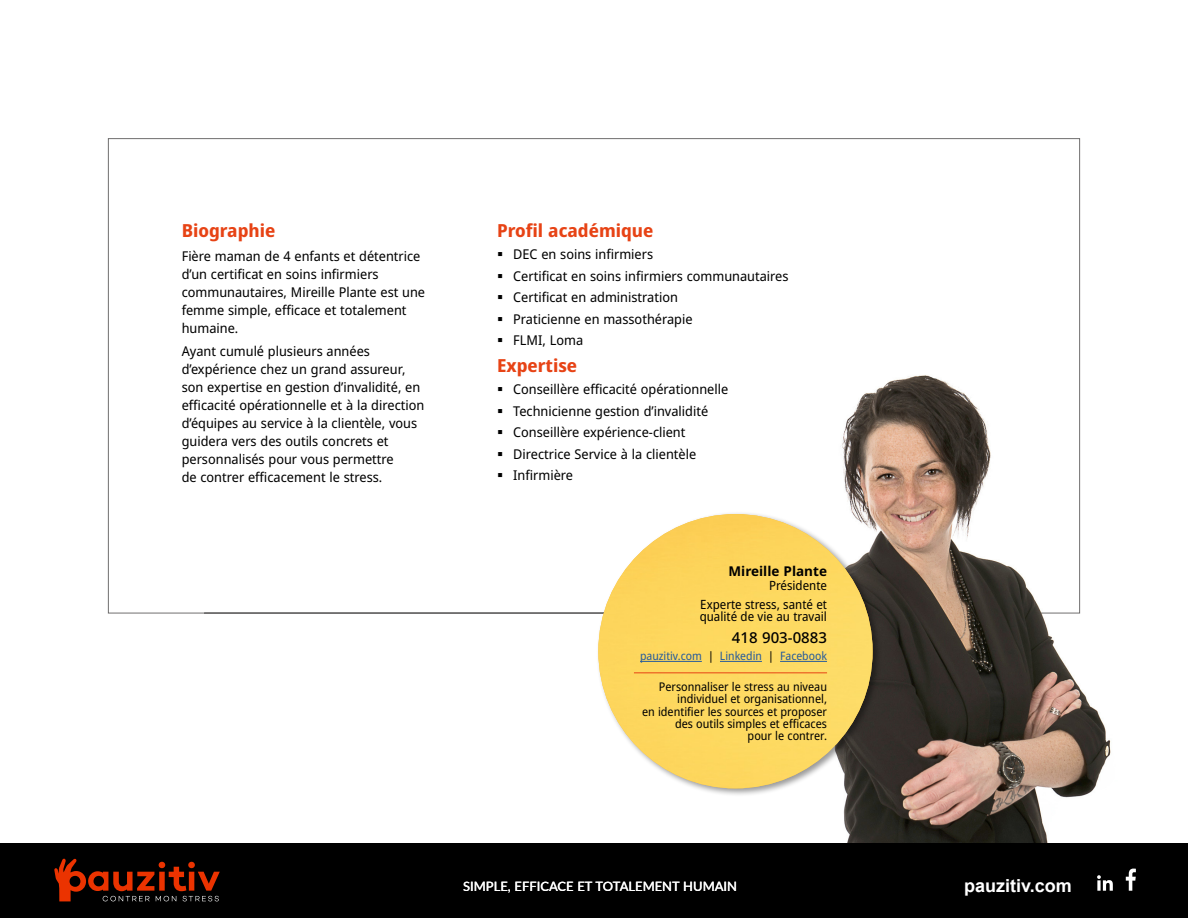
<style>
.page{position:relative;width:1188px;height:918px;background:#fff}
.page>*{position:absolute;margin:0;border:0;box-sizing:border-box;transform-origin:0 0}
.t1{font:700 18px "Noto Sans Display";color:#e74315}
.t2{font:700 18px "Arial";color:#fff}
.t3{font:500 15px "Noto Sans";color:#000}
.t4{font:13.5px/18px "Noto Sans Display";color:#000}
.t5{font:700 13.5px "Noto Sans";color:#000}
.t6{font:500 12.9px "Lato";color:#fff}
.t7{font:semi-condensed 12.75px/18.3px "Noto Sans";color:#000;text-align:right}
.t8{font:semi-condensed 12px/12.3px "Noto Sans";color:#000;text-align:right}
.t9{font:semi-condensed 11.55px "Noto Sans";color:#275b9b}
.s1{color:#000}
</style>
<div class="page">
<svg style="left:108px;top:138px;width:972px;height:476px"></svg>
<img style="left:764px;top:338px;width:360px;height:506px">
<div style="left:0;top:844px;width:1188px;height:74px;background:#000"></div>
<svg style="left:54px;top:858px;width:166px;height:43px"></svg>
<svg style="left:1097px;top:875px;width:16px;height:16px"></svg>
<svg style="left:1126px;top:869px;width:10px;height:22px"></svg>
<div style="left:596px;top:511px;width:285px;height:286px;background:#000;opacity:.4"></div>
<img style="left:598px;top:514px;width:275px;height:274px;border-radius:137px">
<hr style="left:640px;top:661px;width:62px;height:1px;background:#275b9b">
<hr style="left:720px;top:661px;width:42px;height:1px;background:#275b9b">
<hr style="left:780px;top:661px;width:47px;height:1px;background:#275b9b">
<hr style="left:634px;top:672px;width:193px;height:1px;background:#e74315">
<svg style="left:498px;top:252px;width:4px;height:4px"></svg>
<svg style="left:498px;top:274px;width:4px;height:4px"></svg>
<svg style="left:498px;top:295px;width:4px;height:4px"></svg>
<svg style="left:498px;top:317px;width:4px;height:4px"></svg>
<svg style="left:498px;top:338px;width:4px;height:4px"></svg>
<svg style="left:498px;top:387px;width:4px;height:4px"></svg>
<svg style="left:498px;top:409px;width:4px;height:4px"></svg>
<svg style="left:498px;top:430px;width:4px;height:4px"></svg>
<svg style="left:498px;top:452px;width:4px;height:4px"></svg>
<svg style="left:498px;top:473px;width:4px;height:4px"></svg>
<h1 class="t1" style="left:182px;top:218px;width:95px">Biographie</h1>
<p class="t4" style="left:182px;top:247px;width:245px">Fière maman de 4 enfants et détentrice d’un certificat en soins infirmiers communautaires, Mireille Plante est une femme simple, efficace et totalement humaine.</p>
<p class="t4" style="left:182px;top:343px;width:244px">Ayant cumulé plusieurs années d’expérience chez un grand assureur, son expertise en gestion d’invalidité, en efficacité opérationnelle et à la direction d’équipes au service à la clientèle, vous guidera vers des outils concrets et personnalisés pour vous permettre<br>de contrer efficacement le stress.</p>
<h1 class="t1" style="left:497px;top:218px;width:158px">Profil académique</h1>
<p class="t4" style="left:513px;top:244px;width:277px;line-height:21.6px">DEC en soins infirmiers<br>Certificat en soins infirmiers communautaires<br>Certificat en administration<br>Praticienne en massothérapie<br>FLMI, Loma</p>
<h1 class="t1" style="left:497px;top:353px;width:82px">Expertise</h1>
<p class="t4" style="left:513px;top:379px;width:216px;line-height:21.6px">Conseillère efficacité opérationnelle<br>Technicienne gestion d’invalidité<br>Conseillère expérience-client<br>Directrice Service à la clientèle<br>Infirmière</p>
<p class="t5" style="left:729px;top:562px;width:100px">Mireille Plante</p>
<p class="t7" style="left:700px;top:577px;width:128px">Présidente<br>Experte stress, santé et</p>
<p class="t7" style="left:700px;top:608px;width:129px">qualité de vie au travail</p>
<p class="t3" style="left:732px;top:627px;width:97px">418 903-0883</p>
<p class="t9" style="left:640px;top:648px;width:189px">pauzitiv.com <span class="s1">|</span> Linkedin <span class="s1">|</span> Facebook</p>
<p class="t8" style="left:642px;top:681px;width:187px">Personnaliser le stress au niveau individuel et organisationnel,<br>en identifier les sources et proposer des outils simples et efficaces<br>pour le contrer.</p>
<p class="t6" style="left:463px;top:877px;width:276px">SIMPLE, EFFICACE ET TOTALEMENT HUMAIN</p>
<h1 class="t2" style="left:964px;top:873px;width:109px">pauzitiv.com</h1>
</div>
